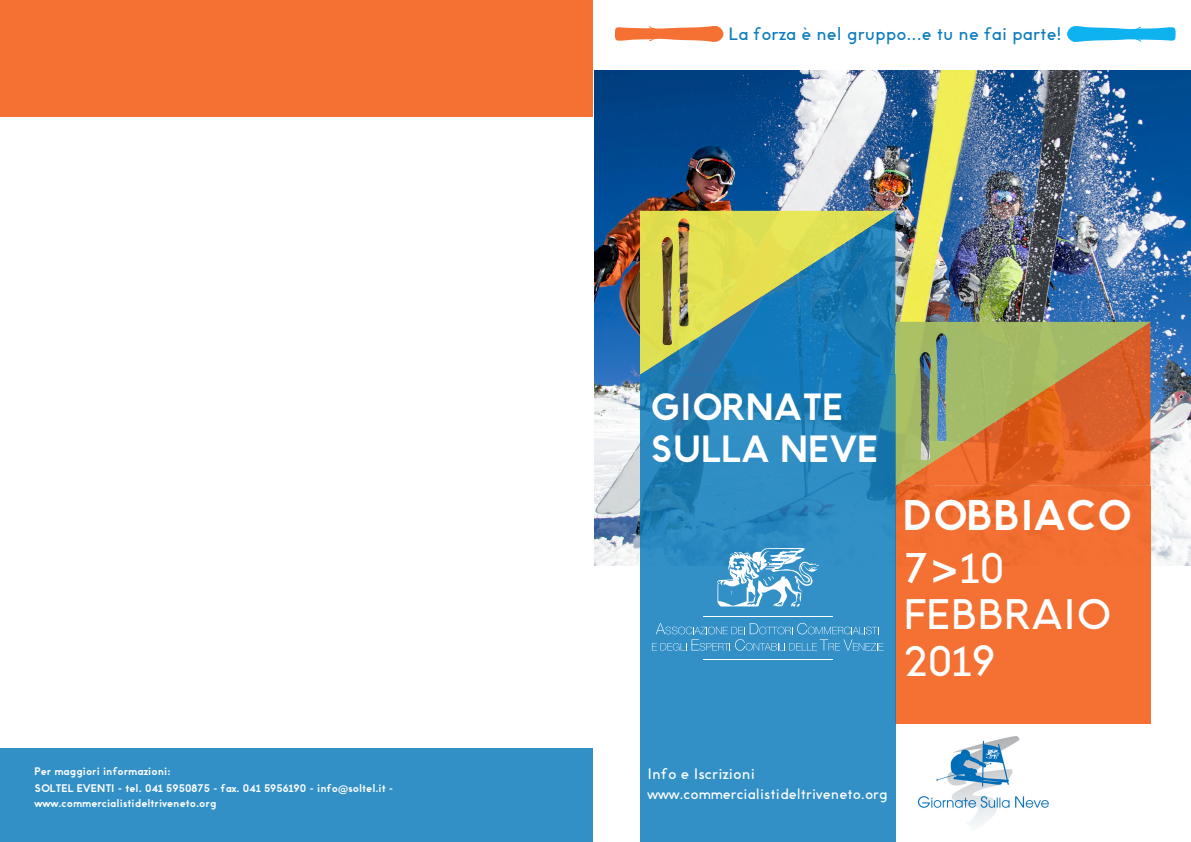
<style>
.page{position:relative;width:1191px;height:842px;background:#fff}
.page>*{position:absolute;margin:0;border:0;box-sizing:border-box;transform-origin:0 0}
.t1{font:700 39px "Futwora Pro";color:#fff}
.t2{font:38.8px/46.6px "Futwora Pro";color:#fff}
.t3{font:700 36px "Futwora Pro";color:#fff}
.t4{font:700 34.4px/41.3px "Futwora Pro";color:#fff}
.t5{font:16.2px "Futwora Pro";color:#0e7dbd}
.t6{font:13.8px "Futwora Pro";color:#fff}
.t7{font:13.2px "Futwora Pro";color:#fff}
.t8{font:700 10px "Futwora Pro";color:#fff}
</style>
<div class="page">
<img style="left:594px;top:70px;width:596px;height:495px">
<div style="left:894px;top:485px;width:255px;height:238px;background:#f47133"></div>
<svg style="left:640px;top:210px;width:255px;height:164px;background:#7aa681"></svg>
<svg style="left:640px;top:374px;width:255px;height:467px;background:#2d8bc1"></svg>
<svg style="left:895px;top:322px;width:255px;height:164px;background:#bd8c4a"></svg>
<svg style="left:716px;top:547px;width:104px;height:60px"></svg>
<svg style="left:651px;top:622px;width:232px;height:28px;background:#459acc"></svg>
<hr style="left:702px;top:616px;width:130px;height:1px;background:#fff">
<hr style="left:702px;top:659px;width:130px;height:1px;background:#fff">
<svg style="left:614px;top:26px;width:109px;height:16px"></svg>
<svg style="left:1067px;top:26px;width:108px;height:16px"></svg>
<img style="left:917px;top:736px;width:132px;height:93px">
<div style="left:0;top:748px;width:592px;height:93px;background:#3290c7"></div>
<div style="left:0;top:0;width:593px;height:116px;background:#f47133"></div>
<p class="t8" style="left:34px;top:764px;width:137px">Per maggiori informazioni:</p>
<p class="t8" style="left:34px;top:781px;width:360px">SOLTEL EVENTI - tel. 041 5950875 - fax. 041 5956190 - info@soltel.it -</p>
<p class="t8" style="left:34px;top:796px;width:184px">www.commercialistideltriveneto.org</p>
<p class="t5" style="left:728px;top:24px;width:334px">La forza è nel gruppo...e tu ne fai parte!</p>
<p class="t4" style="left:650px;top:387px;width:230px">GIORNATE<br>SULLA NEVE</p>
<p class="t1" style="left:902px;top:490px;width:229px">DOBBIACO</p>
<p class="t3" style="left:922px;top:492px;width:212px">DOBBIACO</p>
<p class="t2" style="left:903px;top:546px;width:207px">7&gt;10<br>FEBBRAIO<br>2019</p>
<p class="t6" style="left:647px;top:764px;width:109px">Info e Iscrizioni</p>
<p class="t7" style="left:647px;top:786px;width:242px">www.commercialistideltriveneto.org</p>
</div>
